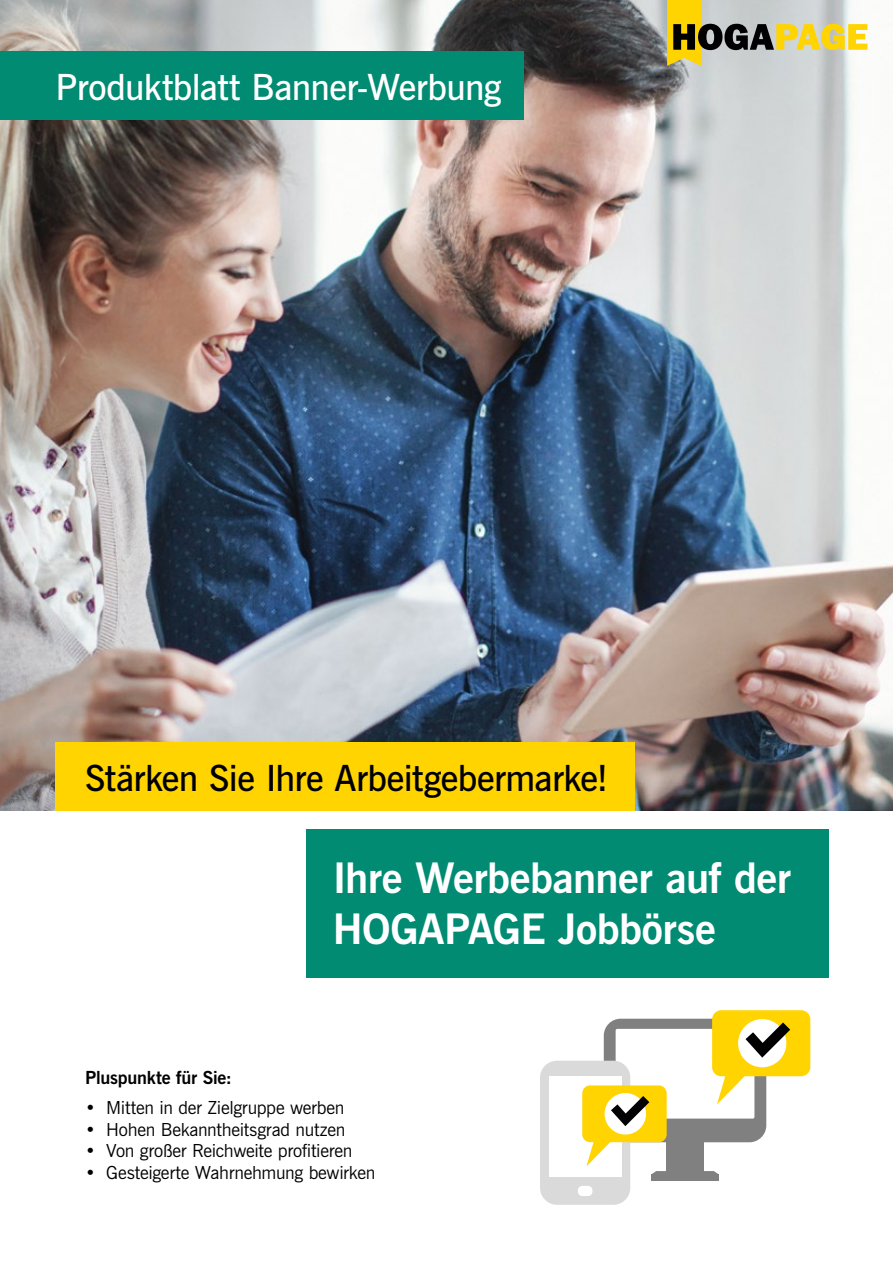
<style>
.page{position:relative;width:893px;height:1263px;background:#fff}
.page>*{position:absolute;margin:0;border:0;box-sizing:border-box;transform-origin:0 0}
.t1{font:700 42px/50.4px "News Gothic";letter-spacing:-.015em;color:#fff}
.t2{font:600 36px "News Gothic";letter-spacing:-.015em;color:#000}
.t3{font:600 36px "News Gothic";letter-spacing:-.015em;color:#fff}
.t4{font:18px "News Gothic";letter-spacing:-.015em;color:#000}
.t5{font:700 18px "News Gothic";letter-spacing:-.01em;color:#000}
</style>
<div class="page">
<img style="left:0;top:0;width:893px;height:810px">
<div style="left:56px;top:742px;width:579px;height:68px;background:#ffd400"></div>
<svg style="left:667px;top:0;width:200px;height:66px;background:#c0b886"></svg>
<div style="left:0;top:51px;width:523px;height:68px;background:#008b72"></div>
<div style="left:651px;top:1174px;width:68px;height:7px;background:#808080"></div>
<div style="left:540px;top:1061px;width:90px;height:144px;background:#dadada;border-radius:17px"></div>
<div style="left:549px;top:1077px;width:72px;height:100px;background:#fff"></div>
<div style="left:578px;top:1186px;width:14px;height:10px;background:#fff;border-radius:4px"></div>
<svg style="left:582px;top:1010px;width:228px;height:164px"></svg>
<div style="left:306px;top:829px;width:523px;height:148px;background:#008b72"></div>
<h2 class="t3" style="left:56px;top:63px;width:447px">Produktblatt Banner-Werbung</h2>
<h2 class="t2" style="left:85px;top:754px;width:525px">Stärken Sie Ihre Arbeitgebermarke!</h2>
<h1 class="t1" style="left:333px;top:854px;width:460px">Ihre Werbebanner auf der<br>HOGAPAGE Jobbörse</h1>
<p class="t5" style="left:85px;top:1065px;width:148px">Pluspunkte für Sie:</p>
<p class="t4" style="left:85px;top:1096px;width:261px">• Mitten in der Zielgruppe werben</p>
<p class="t4" style="left:85px;top:1117px;width:262px">• Hohen Bekanntheitsgrad nutzen</p>
<p class="t4" style="left:85px;top:1139px;width:269px">• Von großer Reichweite profitieren</p>
<p class="t4" style="left:85px;top:1160px;width:292px">• Gesteigerte Wahrnehmung bewirken</p>
</div>
